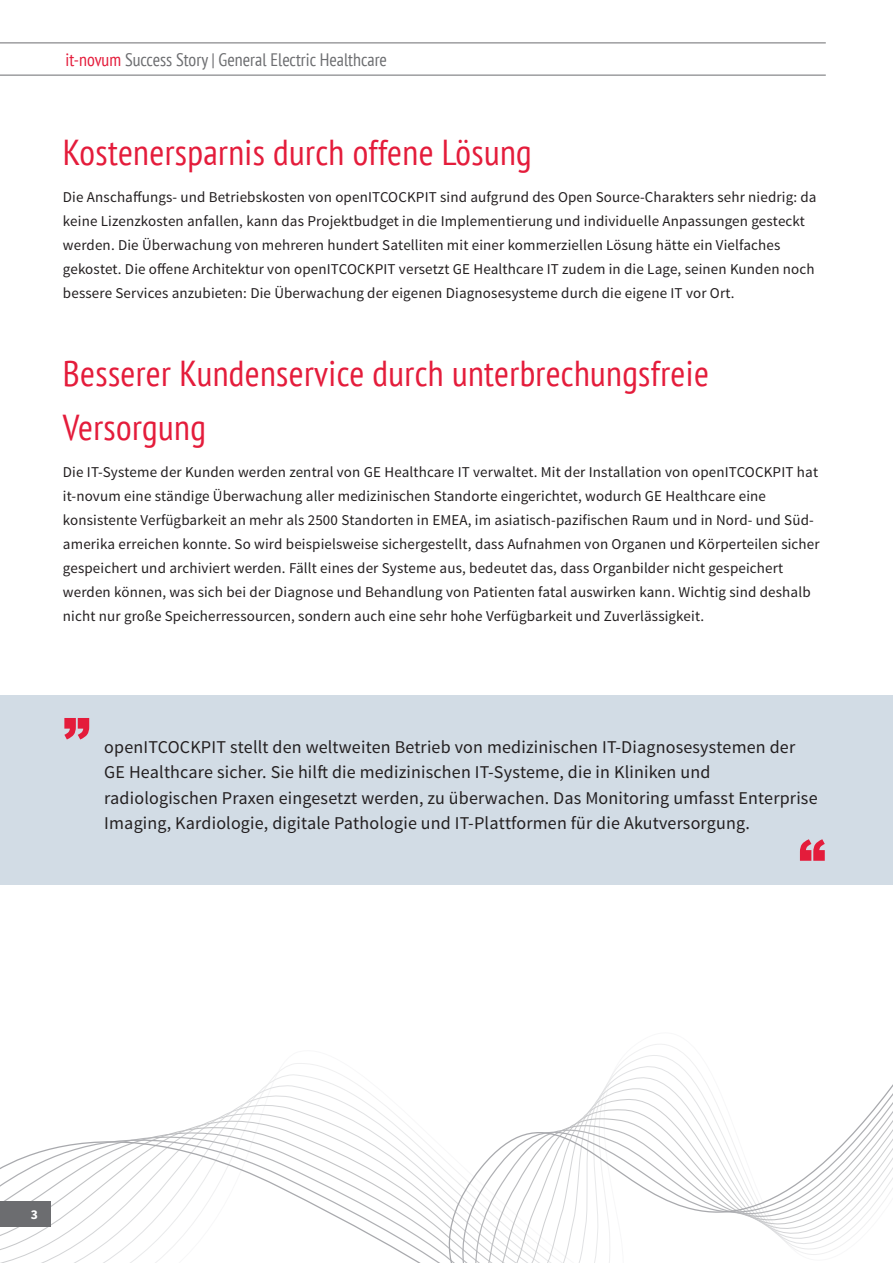
<style>
.page{position:relative;width:893px;height:1263px;background:#fff}
.page>*{position:absolute;margin:0;border:0;box-sizing:border-box;transform-origin:0 0}
.t1{font:900 54px "Arial";color:#e41c3b}
.t2{font:condensed 36px/54px "PT Sans";letter-spacing:.01em;color:#e41c3b}
.t3{font:18px/25.5px "Source Sans Pro";letter-spacing:.01em;color:#231f20}
.t4{font:condensed 18px "PT Sans";color:#6c6d70}
.t5{font:15px/24px "Source Sans Pro";letter-spacing:.01em;color:#231f20}
.t6{font:700 13.5px "Source Sans Pro";color:#fff}
.s1{color:#e41c3b}
</style>
<div class="page">
<svg style="left:0;top:1044px;width:893px;height:219px"></svg>
<hr style="left:0;top:43px;width:826px;height:1px;background:#6c6d70">
<hr style="left:0;top:75px;width:826px;height:1px;background:#6c6d70">
<div style="left:0;top:695px;width:893px;height:189px;background:#d2dce5"></div>
<div style="left:0;top:1201px;width:51px;height:26px;background:#6c6d70"></div>
<p class="t4" style="left:65px;top:48px;width:323px"><span class="s1">it-novum</span> Success Story | General Electric Healthcare</p>
<h2 class="t2" style="left:63px;top:124px;width:470px">Kostenersparnis durch offene Lösung</h2>
<p class="t5" style="left:63px;top:185px;width:755px">Die Anschaffungs- und Betriebskosten von openITCOCKPIT sind aufgrund des Open Source-Charakters sehr niedrig: da keine Lizenzkosten anfallen, kann das Projektbudget in die Implementierung und individuelle Anpassungen gesteckt werden. Die Überwachung von mehreren hundert Satelliten mit einer kommerziellen Lösung hätte ein Vielfaches gekostet. Die offene Architektur von openITCOCKPIT versetzt GE Healthcare IT zudem in die Lage, seinen Kunden noch bessere Services anzubieten: Die Überwachung der eigenen Diagnosesysteme durch die eigene IT vor Ort.</p>
<h2 class="t2" style="left:63px;top:345px;width:647px">Besserer Kundenservice durch unterbrechungsfreie<br>Versorgung</h2>
<p class="t5" style="left:63px;top:460px;width:758px">Die IT-Systeme der Kunden werden zentral von GE Healthcare IT verwaltet. Mit der Installation von openITCOCKPIT hat it-novum eine ständige Überwachung aller medizinischen Standorte eingerichtet, wodurch GE Healthcare eine konsistente Verfügbarkeit an mehr als 2500 Standorten in EMEA, im asiatisch-pazifischen Raum und in Nord- und Süd&shy;amerika erreichen konnte. So wird beispielsweise sichergestellt, dass Aufnahmen von Organen und Körperteilen sicher gespeichert und archiviert werden. Fällt eines der Systeme aus, bedeutet das, dass Organbilder nicht gespeichert werden können, was sich bei der Diagnose und Behandlung von Patienten fatal auswirken kann. Wichtig sind deshalb nicht nur große Speicherressourcen, sondern auch eine sehr hohe Verfügbarkeit und Zuverlässigkeit.</p>
<h1 class="t1" style="left:63px;top:670px;width:28px">„</h1>
<p class="t3" style="left:104px;top:734px;width:715px">openITCOCKPIT stellt den weltweiten Betrieb von medizinischen IT-Diagnosesystemen der GE Healthcare sicher. Sie hilft die medizinischen IT-Systeme, die in Kliniken und radiologischen Praxen eingesetzt werden, zu überwachen. Das Monitoring umfasst Enterprise Imaging, Kardiologie, digitale Pathologie und IT-Plattformen für die Akutversorgung.</p>
<h1 class="t1" style="left:826px;top:908px;width:28px;rotate:-180deg">„</h1>
<p class="t6" style="left:31px;top:1206px;width:9px">3</p>
</div>
